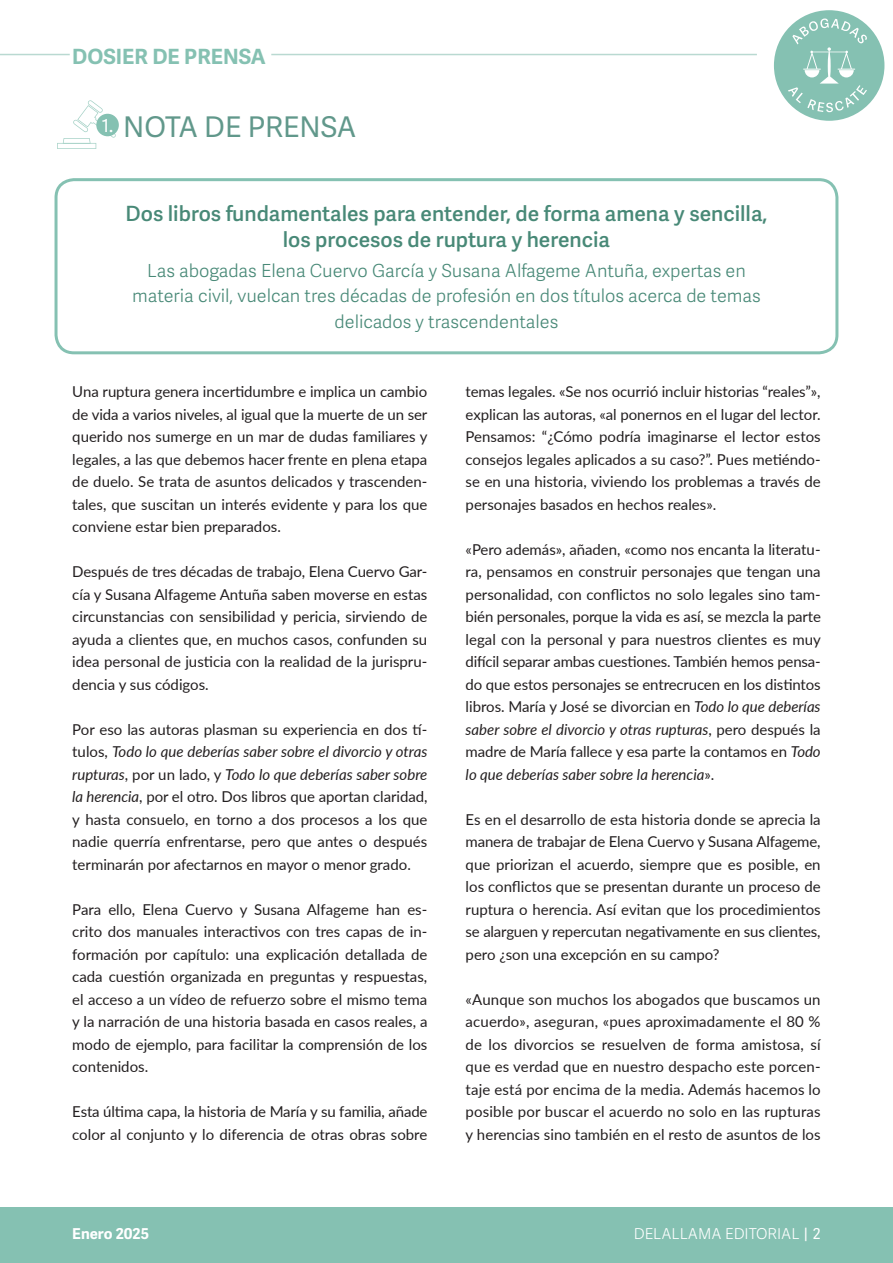
<style>
.page{position:relative;width:893px;height:1263px;background:#fff}
.page>*{position:absolute;margin:0;border:0;box-sizing:border-box;transform-origin:0 0}
.t1{font:28.5px "Adelle Sans";color:#61988b}
.Subtitulos{font:600 21px/25.5px "Adelle Sans";color:#488977;text-align:center}
.t2{font:700 21px "Adelle Sans";color:#85c1b2}
.Subtitulos-2{font:300 18px/25.5px "Adelle Sans";color:#488977;text-align:center}
.t3{font:18px "Adelle Sans";color:#fff}
.Texto_General{font:15px/22.5px "Lato";color:#231f20;text-align:justify}
.Titulo_del_Capitulo{font:300 15px "Adelle Sans";color:#fff}
.t4{font:700 15px "Adelle Sans";color:#fff}
.s1{font-style:italic}
.s2{font-weight:400}
</style>
<div class="page">
<div style="left:0;top:1207px;width:893px;height:56px;background:#85c1b2"></div>
<hr style="left:271px;top:54px;width:486px;height:1px;background:#b9d9d1">
<hr style="left:0;top:54px;width:70px;height:1px;background:#b9d9d1">
<svg style="left:774px;top:10px;width:110px;height:111px"></svg>
<svg style="left:57px;top:100px;width:59px;height:49px"></svg>
<div style="left:55px;top:178px;width:783px;height:176px;border:3px solid #85c1b2;border-radius:18px"></div>
<div style="left:96px;top:114px;width:23px;height:22px;background:#85c1b2;border-radius:50%"></div>
<h2 class="t2" style="left:72px;top:44px;width:195px">DOSIER DE PRENSA</h2>
<p class="t3" style="left:102px;top:115px;width:13px">1.</p>
<p class="t1" style="left:123px;top:111px;width:235px">NOTA DE PRENSA</p>
<p class="Subtitulos" style="left:126px;top:202px;width:643px">Dos libros fundamentales para entender, de forma amena y sencilla, los procesos de ruptura y herencia</p>
<p class="Subtitulos-2" style="left:132px;top:258px;width:630px">Las abogadas Elena Cuervo García y Susana Alfageme Antuña, expertas en materia civil, vuelcan tres décadas de profesión en dos títulos acerca de temas delicados y trascendentales</p>
<p class="Texto_General" style="left:72px;top:380px;width:357px">Una ruptura genera incertidumbre e implica un cambio de vida a varios niveles, al igual que la muerte de un ser querido nos sumerge en un mar de dudas familiares y legales, a las que debemos hacer frente en plena etapa de duelo. Se trata de asuntos delicados y trascenden&shy;tales, que suscitan un interés evidente y para los que conviene estar bien preparados.</p>
<p class="Texto_General" style="left:72px;top:560px;width:357px">Después de tres décadas de trabajo, Elena Cuervo Gar&shy;cía y Susana Alfageme Antuña saben moverse en estas circunstancias con sensibilidad y pericia, sirviendo de ayuda a clientes que, en muchos casos, confunden su idea personal de justicia con la realidad de la jurispru&shy;dencia y sus códigos.</p>
<p class="Texto_General" style="left:72px;top:717px;width:357px">Por eso las autoras plasman su experiencia en dos tí&shy;tulos, <span class="s1">Todo lo que deberías saber sobre el divorcio y otras rupturas</span>, por un lado, y <span class="s1">Todo lo que deberías saber sobre la herencia</span>, por el otro. Dos libros que aportan claridad, y hasta consuelo, en torno a dos procesos a los que nadie querría enfrentarse, pero que antes o después terminarán por afectarnos en mayor o menor grado.</p>
<p class="Texto_General" style="left:72px;top:897px;width:357px">Para ello, Elena Cuervo y Susana Alfageme han es&shy;crito dos manuales interactivos con tres capas de in&shy;formación por capítulo: una explicación detallada de cada cuestión organizada en preguntas y respuestas, el acceso a un vídeo de refuerzo sobre el mismo tema y la narración de una historia basada en casos reales, a modo de ejemplo, para facilitar la comprensión de los contenidos.</p>
<p class="Texto_General" style="left:72px;top:1100px;width:357px">Esta última capa, la historia de María y su familia, añade color al conjunto y lo diferencia de otras obras sobre</p>
<p class="Texto_General" style="left:466px;top:380px;width:357px">temas legales. «Se nos ocurrió incluir historias “reales”», explican las autoras, «al ponernos en el lugar del lector.<br>Pensamos: “¿Cómo podría imaginarse el lector estos consejos legales aplicados a su caso?”. Pues metiéndo&shy;se en una historia, viviendo los problemas a través de personajes basados en hechos reales».</p>
<p class="Texto_General" style="left:466px;top:537px;width:357px">«Pero además», añaden, «como nos encanta la literatu&shy;ra, pensamos en construir personajes que tengan una personalidad, con conflictos no solo legales sino tam&shy;bién personales, porque la vida es así, se mezcla la parte legal con la personal y para nuestros clientes es muy difícil separar ambas cuestiones. También hemos pensa&shy;do que estos personajes se entrecrucen en los distintos libros. María y José se divorcian en <span class="s1">Todo lo que deberías saber sobre el divorcio y otras rupturas</span>, pero después la madre de María fallece y esa parte la contamos en <span class="s1">Todo lo que deberías saber sobre la herencia</span>».</p>
<p class="Texto_General" style="left:466px;top:807px;width:357px">Es en el desarrollo de esta historia donde se aprecia la manera de trabajar de Elena Cuervo y Susana Alfageme, que priorizan el acuerdo, siempre que es posible, en los conflictos que se presentan durante un proceso de ruptura o herencia. Así evitan que los procedimientos se alarguen y repercutan negativamente en sus clientes, pero ¿son una excepción en su campo?</p>
<p class="Texto_General" style="left:466px;top:987px;width:357px">«Aunque son muchos los abogados que buscamos un acuerdo», aseguran, «pues aproximadamente el 80 % de los divorcios se resuelven de forma amistosa, sí que es verdad que en nuestro despacho este porcen&shy;taje está por encima de la media. Además hacemos lo posible por buscar el acuerdo no solo en las rupturas y herencias sino también en el resto de asuntos de los</p>
<p class="t4" style="left:72px;top:1224px;width:78px">Enero 2025</p>
<p class="Titulo_del_Capitulo" style="left:634px;top:1225px;width:188px">DELALLAMA EDITORIAL <span class="s2">| 2</span></p>
</div>
